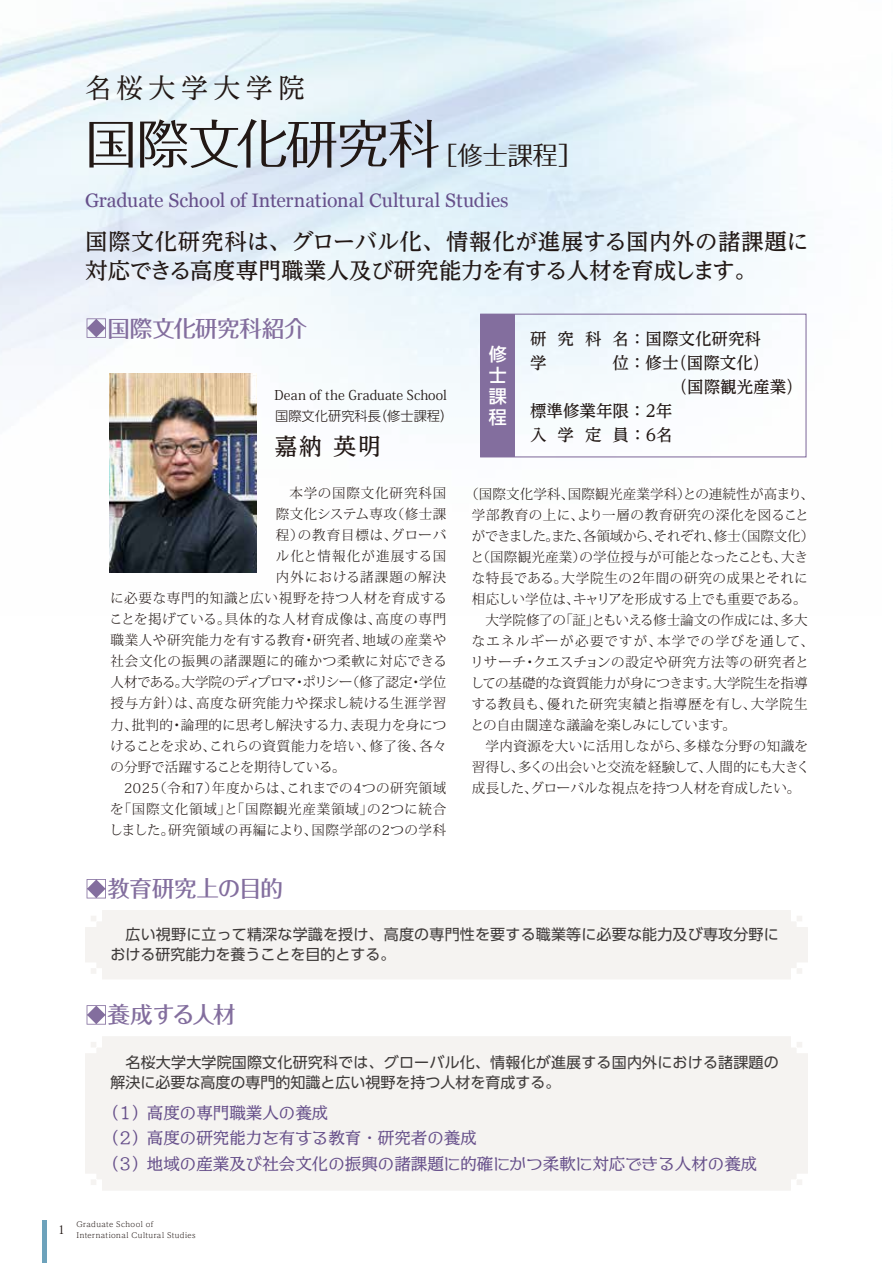
<style>
.page{position:relative;width:893px;height:1263px;background:#fff}
.page>*{position:absolute;margin:0;border:0;box-sizing:border-box;transform-origin:0 0}
.t1{font:52.5px "Folk Pro";letter-spacing:-.03em;color:#221815}
.t2{font:27px "UD Reimin Pro";letter-spacing:.195em;color:#221815}
.t3{font:500 23.1px "UD Reimin Pro";color:#221815}
.t4{font:500 22.5px/28.5px "UD Reimin Pro";letter-spacing:.01em;color:#221815}
.t5{font:500 22.5px "Folk Pro";letter-spacing:-.025em;color:#836e9e}
.t6{font:19.5px "Georgia";letter-spacing:-.005em;color:#664f8a}
.t7{font:500 18px/21.1px "UD Shin Go Pr 6";color:#fff;text-align:justify}
.t8{font:16.5px/25.5px "VDL AD Min Regular";color:#664f8a}
.t9{font:500 16.5px "UD Reimin Pro";color:#221815}
.t10{font:15px/19.5px "UD Shin Go Pr 6";letter-spacing:.015em;color:#3e3a39}
.t11{font:300 13.5px "Koz Min Pr 6 N";letter-spacing:.025em;color:#221815}
.t12{font:300 13.5px "Koz Min Pr 6 N";letter-spacing:.045em;color:#221815}
.t13{font:300 13.5px "Koz Min Pr 6 N";letter-spacing:.05em;color:#221815}
.t14{font:300 13.5px "Koz Min Pr 6 N";letter-spacing:.065em;color:#221815}
.t15{font:300 13.5px "Koz Min Pr 6 N";letter-spacing:-.005em;color:#221815}
.t16{font:300 13.5px "Koz Min Pr 6 N";letter-spacing:-.035em;color:#221815}
.t17{font:300 13.5px "Koz Min Pr 6 N";letter-spacing:-.04em;color:#221815}
.t18{font:300 13.5px "Koz Min Pr 6 N";letter-spacing:-.02em;color:#221815}
.t19{font:300 13.5px "Koz Min Pr 6 N";letter-spacing:-.025em;color:#221815}
.t20{font:300 13.5px "Koz Min Pr 6 N";letter-spacing:.055em;color:#221815}
.t21{font:300 13.5px "Koz Min Pr 6 N";letter-spacing:.06em;color:#221815}
.t22{font:300 13.5px "Koz Min Pr 6 N";letter-spacing:.005em;color:#221815}
.t23{font:300 13.5px "Koz Min Pr 6 N";letter-spacing:.09em;color:#221815}
.t24{font:13.5px "Koz Min Pr 6 N";color:#221815}
.t25{font:300 13.5px "Koz Min Pr 6 N";color:#221815}
.t26{font:300 13.5px "Koz Min Pr 6 N";letter-spacing:-.015em;color:#221815}
.t27{font:300 13.5px "Koz Min Pr 6 N";letter-spacing:.085em;color:#221815}
.t28{font:300 13.2px "UD Shin Go Pr 6";color:#221815}
.t29{font:12px "Koz Min Pr 6 N";color:#221815}
.t30{font:300 7.5px/10.5px "UD Reimin Pro";letter-spacing:.055em;color:#221815}
.s1{font-size:25.5px}
</style>
<div class="page">
<img style="left:0;top:0;width:807px;height:573px">
<div style="left:481px;top:314px;width:34px;height:143px;background:#836e9e"></div>
<div style="left:480px;top:314px;width:326px;height:143px;border:1px solid #836e9e"></div>
<hr style="left:43px;top:1220px;width:4px;height:43px;background:#6da2bb">
<svg style="left:87px;top:318px;width:19px;height:20px"></svg>
<svg style="left:87px;top:879px;width:19px;height:19px"></svg>
<svg style="left:87px;top:1005px;width:19px;height:19px"></svg>
<div style="left:85px;top:910px;width:723px;height:69px;background:#f5f3f1"></div>
<div style="left:85px;top:1036px;width:723px;height:154px;background:#f5f3f1"></div>
<img style="left:109px;top:374px;width:148px;height:198px">
<h2 class="t2" style="left:85px;top:66px;width:221px">名桜大学大学院</h2>
<h1 class="t1" style="left:85px;top:99px;width:500px">国際文化研究科<span class="s1">［修士課程］</span></h1>
<h3 class="t6" style="left:85px;top:186px;width:425px">Graduate School of International Cultural Studies</h3>
<h3 class="t4" style="left:85px;top:227px;width:725px">国際文化研究科は、グローバル化、情報化が進展する国内外の諸課題に対応できる高度専門職業人及び研究能力を有する人材を育成します。</h3>
<h3 class="t5" style="left:107px;top:309px;width:201px">国際文化研究科紹介</h3>
<p class="t24" style="left:275px;top:387px;width:174px">Dean of the Graduate School</p>
<p class="t28" style="left:275px;top:405px;width:180px">国際文化研究科長（修士課程）</p>
<h3 class="t3" style="left:274px;top:428px;width:108px">嘉納 英明</h3>
<p class="t14" style="left:289px;top:486px;width:158px">本学の国際文化研究科国</p>
<p class="t11" style="left:276px;top:507px;width:172px">際文化システム専攻（修士課</p>
<p class="t14" style="left:276px;top:528px;width:172px">程）の教育目標は、グローバ</p>
<p class="t27" style="left:276px;top:549px;width:172px">ル化と情報化が進展する国</p>
<p class="t14" style="left:276px;top:570px;width:172px">内外における諸課題の解決</p>
<p class="t13" style="left:110px;top:591px;width:338px">に必要な専門的知識と広い視野を持つ人材を育成する</p>
<p class="t20" style="left:110px;top:612px;width:338px">ことを掲げている。具体的な人材育成像は、高度の専門</p>
<p class="t12" style="left:111px;top:633px;width:337px">職業人や研究能力を有する教育・研究者、地域の産業や</p>
<p class="t12" style="left:111px;top:654px;width:338px">社会文化の振興の諸課題に的確かつ柔軟に対応できる</p>
<p class="t17" style="left:111px;top:675px;width:337px">人材である。大学院のディプロマ・ポリシー（修了認定・学位</p>
<p class="t13" style="left:111px;top:696px;width:337px">授与方針）は、高度な研究能力や探求し続ける生涯学習</p>
<p class="t11" style="left:111px;top:717px;width:337px">力、批判的・論理的に思考し解決する力、表現力を身につ</p>
<p class="t11" style="left:111px;top:738px;width:338px">けることを求め、これらの資質能力を培い、修了後、各々</p>
<p class="t26" style="left:110px;top:759px;width:237px">の分野で活躍することを期待している。</p>
<p class="t12" style="left:124px;top:780px;width:324px">2025（令和7）年度からは、これまでの4つの研究領域</p>
<p class="t14" style="left:110px;top:801px;width:338px">を「国際文化領域」と「国際観光産業領域」の2つに統合</p>
<p class="t11" style="left:109px;top:822px;width:338px">しました。研究領域の再編により、国際学部の2つの学科</p>
<h3 class="t5" style="left:108px;top:870px;width:177px">教育研究上の目的</h3>
<h3 class="t7" style="left:489px;top:343px;width:19px">修士課程</h3>
<p class="t9" style="left:530px;top:325px;width:232px">研 究 科 名：国際文化研究科</p>
<p class="t9" style="left:530px;top:349px;width:241px">学　　　　位：修士（国際文化）</p>
<p class="t9" style="left:671px;top:373px;width:133px">（国際観光産業）</p>
<p class="t9" style="left:530px;top:397px;width:144px">標準修業年限：２年</p>
<p class="t9" style="left:530px;top:421px;width:144px">入 学 定 員：６名</p>
<p class="t11" style="left:465px;top:486px;width:350px">（国際文化学科、国際観光産業学科）との連続性が高まり、</p>
<p class="t12" style="left:472px;top:507px;width:338px">学部教育の上に、より一層の教育研究の深化を図ること</p>
<p class="t16" style="left:472px;top:528px;width:344px">ができました。また、各領域から、それぞれ、修士（国際文化）</p>
<p class="t11" style="left:470px;top:549px;width:339px">と（国際観光産業）の学位授与が可能となったことも、大き</p>
<p class="t12" style="left:472px;top:570px;width:338px">な特長である。大学院生の2年間の研究の成果とそれに</p>
<p class="t19" style="left:472px;top:591px;width:336px">相応しい学位は、キャリアを形成する上でも重要である。</p>
<p class="t15" style="left:485px;top:612px;width:324px">大学院修了の「証」ともいえる修士論文の作成には、多大</p>
<p class="t23" style="left:472px;top:633px;width:344px">なエネルギーが必要ですが、本学での学びを通して、</p>
<p class="t13" style="left:470px;top:654px;width:340px">リサーチ・クエスチョンの設定や研究方法等の研究者と</p>
<p class="t15" style="left:471px;top:675px;width:338px">しての基礎的な資質能力が身につきます。大学院生を指導</p>
<p class="t21" style="left:472px;top:696px;width:337px">する教員も、優れた研究実績と指導歴を有し、大学院生</p>
<p class="t25" style="left:470px;top:717px;width:267px">との自由闊達な議論を楽しみにしています。</p>
<p class="t11" style="left:485px;top:738px;width:324px">学内資源を大いに活用しながら、多様な分野の知識を</p>
<p class="t18" style="left:472px;top:759px;width:340px">習得し、多くの出会いと交流を経験して、人間的にも大きく</p>
<p class="t22" style="left:472px;top:780px;width:330px">成長した、グローバルな視点を持つ人材を育成したい。</p>
<p class="t10" style="left:111px;top:924px;width:670px;text-indent:15px">広い視野に立って精深な学識を授け、高度の専門性を要する職業等に必要な能力及び専攻分野における研究能力を養うことを目的とする。</p>
<h3 class="t5" style="left:108px;top:996px;width:130px">養成する人材</h3>
<p class="t10" style="left:111px;top:1052px;width:670px;text-indent:15px">名桜大学大学院国際文化研究科では、グローバル化、情報化が進展する国内外における諸課題の解決に必要な高度の専門的知識と広い視野を持つ人材を育成する。</p>
<p class="t8" style="left:102px;top:1099px;width:657px">（１）高度の専門職業人の養成<br>（２）高度の研究能力を有する教育・研究者の養成<br>（３）地域の産業及び社会文化の振興の諸課題に的確にかつ柔軟に対応できる人材の養成</p>
<p class="t29" style="left:58px;top:1223px;width:9px">1</p>
<p class="t30" style="left:77px;top:1219px;width:121px">Graduate School of<br>International Cultural Studies</p>
</div>
